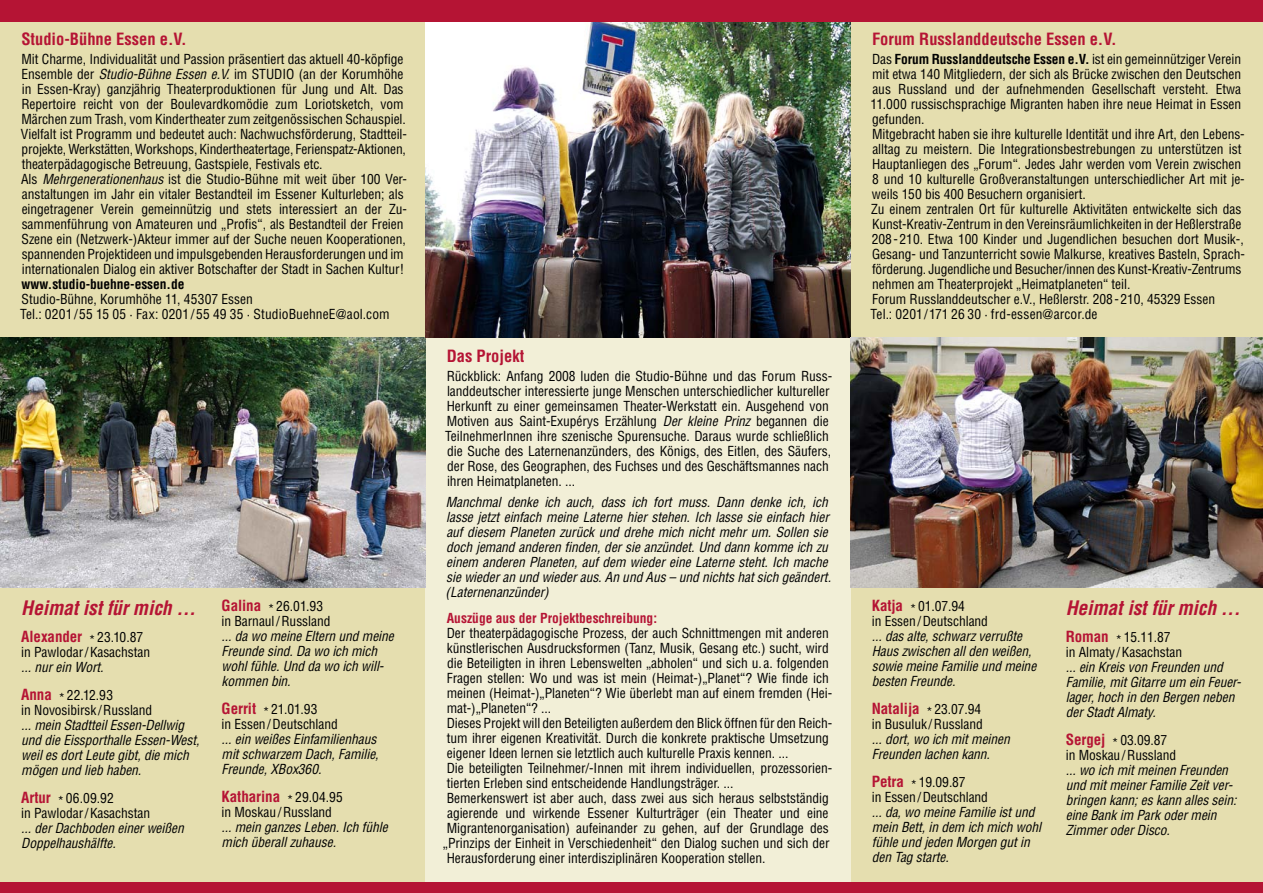
<style>
.page{position:relative;width:1263px;height:893px;background:#e5deaf}
.page>*{position:absolute;margin:0;border:0;box-sizing:border-box;transform-origin:0 0}
.t1{font:italic 700 condensed 19.5px "Helvetica LT Std";letter-spacing:-.005em;color:#b51434}
.t2{font:700 condensed 16.5px "Helvetica LT Std";color:#b51434}
.t3{font:700 condensed 15px "Helvetica LT Std";letter-spacing:-.005em;color:#b51434}
.t4{font:condensed 13.5px/15px "Helvetica LT Std";letter-spacing:-.005em;color:#000}
.t5{font:italic condensed 13.5px/15px "Helvetica LT Std";letter-spacing:-.005em;color:#000}
.t6{font:700 condensed 13.5px "Helvetica LT Std";color:#b51434}
.t7{font:700 condensed 13.5px "Helvetica LT Std";letter-spacing:-.005em;color:#000}
.s1{font-style:italic}
.s2{font-weight:400;font-size:13.5px;color:#000}
.s3{font-weight:700;font-style:normal;font-size:15px;color:#b51434}
.s4{font-style:normal}
.s5{font-weight:700;font-size:15px;color:#b51434}
.s6{font-weight:700}
</style>
<div class="page">
<div style="left:425px;top:0;width:425px;height:893px;background:#f2efd7"></div>
<div style="left:0;top:882px;width:1263px;height:11px;background:#b51434"></div>
<img style="left:0;top:337px;width:425px;height:251px">
<img style="left:425px;top:21px;width:425px;height:316px">
<img style="left:850px;top:337px;width:413px;height:251px">
<div style="left:0;top:0;width:1263px;height:21px;background:#b51434"></div>
<p class="t2" style="left:21px;top:28px;width:167px">Studio-Bühne Essen e.V.</p>
<p class="t4" style="left:21px;top:52px;width:388px">Mit Charme, Individualität und Passion präsentiert das aktuell 40-köpfige Ensemble der <span class="s1">Studio-Bühne Essen e.V.</span> im STUDIO (an der Korumhöhe in Essen-Kray) ganzjährig Theaterproduktionen für Jung und Alt. Das Repertoire reicht von der Boulevardkomödie zum Loriotsketch, vom Märchen zum Trash, vom Kindertheater zum zeitgenössischen Schauspiel.<br>Vielfalt ist Programm und bedeutet auch: Nachwuchsförderung, Stadtteil&shy;projekte, Werkstätten, Workshops, Kindertheatertage, Ferienspatz-Aktionen, theaterpädagogische Betreuung, Gastspiele, Festivals etc.<br>Als <span class="s1">Mehrgenerationenhaus</span> ist die Studio-Bühne mit weit über 100 Ver&shy;anstaltungen im Jahr ein vitaler Bestandteil im Essener Kulturleben; als eingetragener Verein gemeinnützig und stets interessiert an der Zu&shy;sammenführung von Amateuren und „Profis“, als Bestandteil der Freien Szene ein (Netzwerk-)Akteur immer auf der Suche neuen Kooperationen, spannenden Projektideen und impulsgebenden Herausforderungen und im internationalen Dialog ein aktiver Botschafter der Stadt in Sachen Kultur!</p>
<p class="t7" style="left:22px;top:276px;width:164px">www.studio-buehne-essen.de</p>
<p class="t4" style="left:20px;top:292px;width:371px">Studio-Bühne, Korumhöhe 11, 45307 Essen<br>Tel.: 0201/55 15 05 · Fax: 0201/55 49 35 · StudioBuehneE@aol.com</p>
<h1 class="t1" style="left:21px;top:595px;width:176px">Heimat ist für mich ...</h1>
<p class="t3" style="left:21px;top:627px;width:124px">Alexander <sub>*</sub><span class="s2">23.10.87</span></p>
<p class="t4" style="left:21px;top:645px;width:130px">in Pawlodar/Kasachstan</p>
<p class="t5" style="left:21px;top:654px;width:93px;line-height:27.8px">... nur ein Wort.<br><span class="s3">Anna</span> <span class="s4">* 22.12.93</span></p>
<p class="t4" style="left:21px;top:703px;width:133px">in Novosibirsk /Russland</p>
<p class="t5" style="left:21px;top:718px;width:180px">... mein Stadtteil Essen-Dellwig und die Eissporthalle Essen-West, weil es dort Leute gibt, die mich mögen und lieb haben.</p>
<p class="t4" style="left:21px;top:790px;width:130px"><span class="s5">Artur</span> *06.09.92<br>in Pawlodar/Kasachstan</p>
<p class="t5" style="left:21px;top:821px;width:164px">... der Dachboden einer weißen<br>Doppelhaushälfte.</p>
<p class="t4" style="left:222px;top:599px;width:110px"><span class="s5">Galina</span> *26.01.93 in Barnaul/Russland</p>
<p class="t5" style="left:222px;top:629px;width:174px">... da wo meine Eltern und meine<br>Freunde sind. Da wo ich mich wohl fühle. Und da wo ich will&shy;kommen bin.</p>
<p class="t4" style="left:222px;top:702px;width:118px"><span class="s5">Gerrit</span> *21.01.93<br>in Essen/Deutschland</p>
<p class="t5" style="left:222px;top:732px;width:159px">... ein weißes Einfamilienhaus mit schwarzem Dach, Familie,<br>Freunde, XBox360.</p>
<p class="t3" style="left:222px;top:787px;width:123px">Katharina <sub>*</sub> <span class="s2">29.04.95</span></p>
<p class="t4" style="left:222px;top:804px;width:112px">in Moskau/Russland</p>
<p class="t5" style="left:222px;top:820px;width:168px">... mein ganzes Leben. Ich fühle mich überall zuhause.</p>
<p class="t2" style="left:447px;top:345px;width:79px">Das Projekt</p>
<p class="t4" style="left:445px;top:368px;width:388px">Rückblick: Anfang 2008 luden die Studio-Bühne und das Forum Russ&shy;landdeutscher interessierte junge Menschen unterschiedlicher kultureller Herkunft zu einer gemeinsamen Theater-Werkstatt ein. Ausgehend von Motiven aus Saint-Exupérys Erzählung <span class="s1">Der kleine Prinz</span> begannen die TeilnehmerInnen ihre szenische Spurensuche. Daraus wurde schließlich die Suche des Laternenanzünders, des Königs, des Eitlen, des Säufers, der Rose, des Geographen, des Fuchses und des Geschäftsmannes nach ihren Heimatplaneten. ...</p>
<p class="t5" style="left:446px;top:495px;width:387px">Manchmal denke ich auch, dass ich fort muss. Dann denke ich, ich lasse jetzt einfach meine Laterne hier stehen. Ich lasse sie einfach hier auf diesem Planeten zurück und drehe mich nicht mehr um. Sollen sie doch jemand anderen finden, der sie anzündet. Und dann komme ich zu einem anderen Planeten, auf dem wieder eine Laterne steht. Ich mache sie wieder an und wieder aus. An und Aus – und nichts hat sich geändert. (Laternenanzünder)</p>
<p class="t6" style="left:447px;top:610px;width:212px">Auszüge aus der Projektbeschreibung:</p>
<p class="t4" style="left:447px;top:626px;width:383px">Der theaterpädagogische Prozess, der auch Schnittmengen mit anderen</p>
<p class="t4" style="left:447px;top:641px;width:383px">künstlerischen Ausdrucksformen (Tanz, Musik, Gesang etc.) sucht, wird</p>
<p class="t4" style="left:447px;top:656px;width:383px">die Beteiligten in ihren Lebenswelten „abholen“ und sich u. a. folgenden</p>
<p class="t4" style="left:447px;top:671px;width:383px">Fragen stellen: Wo und was ist mein (Heimat-)„Planet“? Wie finde ich</p>
<p class="t4" style="left:447px;top:686px;width:387px">meinen (Heimat-)„Planeten“? Wie überlebt man auf einem fremden (Hei-</p>
<p class="t4" style="left:447px;top:701px;width:106px">mat-)„Planeten“? ...</p>
<p class="t4" style="left:447px;top:716px;width:387px">Dieses Projekt will den Beteiligten außerdem den Blick öffnen für den Reich-</p>
<p class="t4" style="left:447px;top:731px;width:383px">tum ihrer eigenen Kreativität. Durch die konkrete praktische Umsetzung</p>
<p class="t4" style="left:447px;top:746px;width:343px">eigener Ideen lernen sie letztlich auch kulturelle Praxis kennen. ...</p>
<p class="t4" style="left:447px;top:761px;width:387px">Die beteiligten Teilnehmer/-Innen mit ihrem individuellen, prozessorien-</p>
<p class="t4" style="left:447px;top:776px;width:288px">tierten Erleben sind entscheidende Handlungsträger. ...</p>
<p class="t4" style="left:447px;top:791px;width:384px">Bemerkenswert ist aber auch, dass zwei aus sich heraus selbstständig</p>
<p class="t4" style="left:447px;top:806px;width:383px">agierende und wirkende Essener Kulturträger (ein Theater und eine</p>
<p class="t4" style="left:447px;top:821px;width:383px">Migrantenorganisation) aufeinander zu gehen, auf der Grundlage des</p>
<p class="t4" style="left:443px;top:836px;width:388px">„Prinzips der Einheit in Verschiedenheit“ den Dialog suchen und sich der</p>
<p class="t4" style="left:447px;top:851px;width:320px">Herausforderung einer interdisziplinären Kooperation stellen.</p>
<p class="t2" style="left:872px;top:28px;width:246px">Forum Russlanddeutsche Essen e.V.</p>
<p class="t4" style="left:870px;top:52px;width:376px">Das <span class="s6">Forum Russlanddeutsche Essen e.V.</span> ist ein gemeinnütziger Verein mit etwa 140 Mitgliedern, der sich als Brücke zwischen den Deutschen aus Russland und der aufnehmenden Gesellschaft versteht. Etwa 11.000 russischsprachige Migranten haben ihre neue Heimat in Essen gefunden.<br>Mitgebracht haben sie ihre kulturelle Identität und ihre Art, den Lebens&shy;alltag zu meistern. Die Integrationsbestrebungen zu unterstützen ist Hauptanliegen des „Forum“. Jedes Jahr werden vom Verein zwischen 8 und 10 kulturelle Großveranstaltungen unterschiedlicher Art mit je&shy;weils 150 bis 400 Besuchern organisiert.<br>Zu einem zentralen Ort für kulturelle Aktivitäten entwickelte sich das Kunst-Kreativ-Zentrum in den Vereinsräumlichkeiten in der Heßlerstraße 208 - 210. Etwa 100 Kinder und Jugendlichen besuchen dort Musik-, Gesang- und Tanzunterricht sowie Malkurse, kreatives Basteln, Sprach&shy;förderung. Jugendliche und Besucher/innen des Kunst-Kreativ-Zentrums nehmen am Theaterprojekt „Heimatplaneten“ teil.<br>Forum Russlanddeutscher e.V., Heßlerstr. 208 - 210, 45329 Essen<br>Tel.: 0201/171 26 30 · frd-essen@arcor.de</p>
<p class="t4" style="left:872px;top:599px;width:118px"><span class="s5">Katja</span> *01.07.94<br>in Essen/Deutschland</p>
<p class="t5" style="left:872px;top:629px;width:166px">... das alte, schwarz verrußte<br>Haus zwischen all den weißen, sowie meine Familie und meine besten Freunde.</p>
<p class="t4" style="left:872px;top:702px;width:113px"><span class="s5">Natalija</span> *23.07.94 in Busuluk /Russland</p>
<p class="t5" style="left:872px;top:732px;width:140px">... dort, wo ich mit meinen<br>Freunden lachen kann.</p>
<p class="t4" style="left:872px;top:774px;width:118px"><span class="s5">Petra</span> *19.09.87<br>in Essen/Deutschland</p>
<p class="t5" style="left:872px;top:805px;width:171px">... da, wo meine Familie ist und mein Bett, in dem ich mich wohl fühle und jeden Morgen gut in den Tag starte.</p>
<h1 class="t1" style="left:1066px;top:595px;width:176px">Heimat ist für mich ...</h1>
<p class="t4" style="left:1066px;top:630px;width:118px"><span class="s5">Roman</span> *15.11.87 in Almaty /Kasachstan</p>
<p class="t5" style="left:1066px;top:660px;width:177px">... ein Kreis von Freunden und<br>Familie, mit Gitarre um ein Feuer&shy;lager, hoch in den Bergen neben der Stadt Almaty.</p>
<p class="t4" style="left:1066px;top:733px;width:112px"><span class="s5">Sergej</span> * 03.09.87 in Moskau/Russland</p>
<p class="t5" style="left:1066px;top:763px;width:172px">... wo ich mit meinen Freunden und mit meiner Familie Zeit ver&shy;bringen kann; es kann alles sein: eine Bank im Park oder mein<br>Zimmer oder Disco.</p>
</div>
